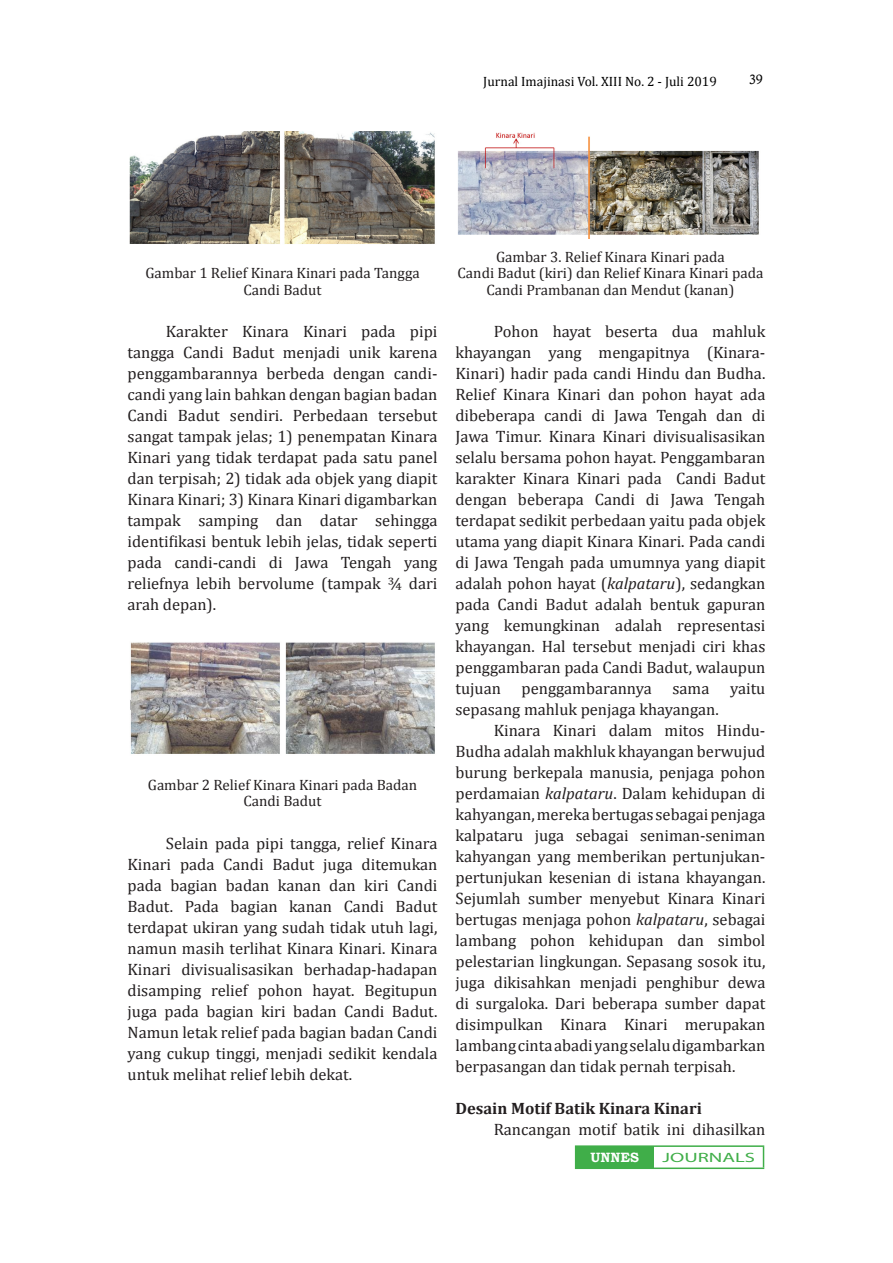
<style>
.page{position:relative;width:893px;height:1263px;background:#fff}
.page>*{position:absolute;margin:0;border:0;box-sizing:border-box;transform-origin:0 0}
.t1{font:16.5px/21px "Cambria";color:#231f20;text-align:justify}
.t2{font:700 16.5px "Cambria";color:#231f20}
.t3{font:15px/16.5px "Cambria";color:#231f20;text-align:center}
.t4{font:13.5px "Cambria";color:#000}
.t5{font:13.5px "Myriad Pro";color:#40ae49;scale:1.53 1}
.t6{font:700 13.5px "Bookman Old Style";color:#fff}
.t7{font:13.5px "Calisto";color:#000}
.s1{font-style:italic}
</style>
<div class="page">
<div style="left:576px;top:1146px;width:78px;height:22px;background:#40ae49"></div>
<hr style="left:575px;top:1145px;width:79px;height:2px;background:#40ae49">
<svg style="left:575px;top:1147px;width:1px;height:20px"></svg>
<hr style="left:654px;top:1145px;width:110px;height:2px;background:#40ae49">
<svg style="left:763px;top:1147px;width:1px;height:20px"></svg>
<hr style="left:575px;top:1167px;width:79px;height:2px;background:#40ae49">
<hr style="left:654px;top:1167px;width:110px;height:2px;background:#40ae49">
<img style="left:458px;top:132px;width:301px;height:106px">
<img style="left:129px;top:131px;width:306px;height:113px">
<img style="left:130px;top:642px;width:305px;height:112px">
<p class="t4" style="left:483px;top:73px;width:235px">Jurnal Imajinasi Vol. XIII No. 2 - Juli 2019</p>
<p class="t7" style="left:749px;top:72px;width:15px">39</p>
<p class="t3" style="left:145px;top:265px;width:276px">Gambar 1 Relief Kinara Kinari pada Tangga<br>Candi Badut</p>
<p class="t1" style="left:128px;top:321px;width:311px;text-indent:38px">Karakter Kinara Kinari pada pipi tangga Candi Badut menjadi unik karena penggambarannya berbeda dengan candi&shy;candi yang lain bahkan dengan bagian badan Candi Badut sendiri. Perbedaan tersebut sangat tampak jelas; 1) penempatan Kinara Kinari yang tidak terdapat pada satu panel dan terpisah; 2) tidak ada objek yang diapit Kinara Kinari; 3) Kinara Kinari digambarkan tampak samping dan datar sehingga identifikasi bentuk lebih jelas, tidak seperti pada candi-candi di Jawa Tengah yang reliefnya lebih bervolume (tampak ¾ dari arah depan).</p>
<p class="t3" style="left:148px;top:776px;width:271px">Gambar 2 Relief Kinara Kinari pada Badan</p>
<p class="t3" style="left:243px;top:793px;width:80px">Candi Badut</p>
<p class="t1" style="left:128px;top:832px;width:311px;text-indent:38px">Selain pada pipi tangga, relief Kinara Kinari pada Candi Badut juga ditemukan pada bagian badan kanan dan kiri Candi Badut. Pada bagian kanan Candi Badut terdapat ukiran yang sudah tidak utuh lagi, namun masih terlihat Kinara Kinari. Kinara Kinari divisualisasikan berhadap-hadapan disamping relief pohon hayat. Begitupun juga pada bagian kiri badan Candi Badut.<br>Namun letak relief pada bagian badan Candi yang cukup tinggi, menjadi sedikit kendala untuk melihat relief lebih dekat.</p>
<p class="t3" style="left:496px;top:249px;width:230px">Gambar 3. Relief Kinara Kinari pada</p>
<p class="t3" style="left:457px;top:265px;width:307px">Candi Badut (kiri) dan Relief Kinara Kinari pada</p>
<p class="t3" style="left:486px;top:282px;width:249px">Candi Prambanan dan Mendut (kanan)</p>
<p class="t1" style="left:455px;top:321px;width:311px;text-indent:38px">Pohon hayat beserta dua mahluk khayangan yang mengapitnya (Kinara-Kinari) hadir pada candi Hindu dan Budha.<br>Relief Kinara Kinari dan pohon hayat ada dibeberapa candi di Jawa Tengah dan di Jawa Timur. Kinara Kinari divisualisasikan selalu bersama pohon hayat. Penggambaran karakter Kinara Kinari pada Candi Badut dengan beberapa Candi di Jawa Tengah terdapat sedikit perbedaan yaitu pada objek utama yang diapit Kinara Kinari. Pada candi di Jawa Tengah pada umumnya yang diapit adalah pohon hayat (<span class="s1">kalpataru</span>), sedangkan pada Candi Badut adalah bentuk gapuran yang kemungkinan adalah representasi khayangan. Hal tersebut menjadi ciri khas penggambaran pada Candi Badut, walaupun tujuan</p>
<p class="t1" style="left:522px;top:678px;width:132px">penggambarannya</p>
<p class="t1" style="left:672px;top:678px;width:38px">sama</p>
<p class="t1" style="left:730px;top:678px;width:37px">yaitu</p>
<p class="t1" style="left:455px;top:699px;width:265px">sepasang mahluk penjaga khayangan.</p>
<p class="t1" style="left:455px;top:720px;width:311px;text-indent:38px">Kinara Kinari dalam mitos Hindu-Budha adalah makhluk khayangan berwujud burung berkepala manusia, penjaga pohon perdamaian <span class="s1">kalpataru</span>. Dalam kehidupan di kahyangan, mereka bertugas sebagai penjaga kalpataru juga sebagai seniman-seniman kahyangan yang memberikan pertunjukan&shy;pertunjukan kesenian di istana khayangan.<br>Sejumlah sumber menyebut Kinara Kinari bertugas menjaga pohon <span class="s1">kalpataru</span>, sebagai lambang pohon kehidupan dan simbol pelestarian lingkungan. Sepasang sosok itu, juga dikisahkan menjadi penghibur dewa di surgaloka. Dari beberapa sumber dapat disimpulkan Kinara Kinari merupakan lambang cinta abadi yang selalu digambarkan berpasangan dan tidak pernah terpisah.</p>
<p class="t2" style="left:455px;top:1097px;width:248px">Desain Motif Batik Kinara Kinari</p>
<p class="t1" style="left:494px;top:1119px;width:273px">Rancangan motif batik ini dihasilkan</p>
<p class="t6" style="left:590px;top:1148px;width:50px">UNNES</p>
<p class="t5" style="left:662px;top:1149px;width:62px">JOURNALS</p>
</div>
